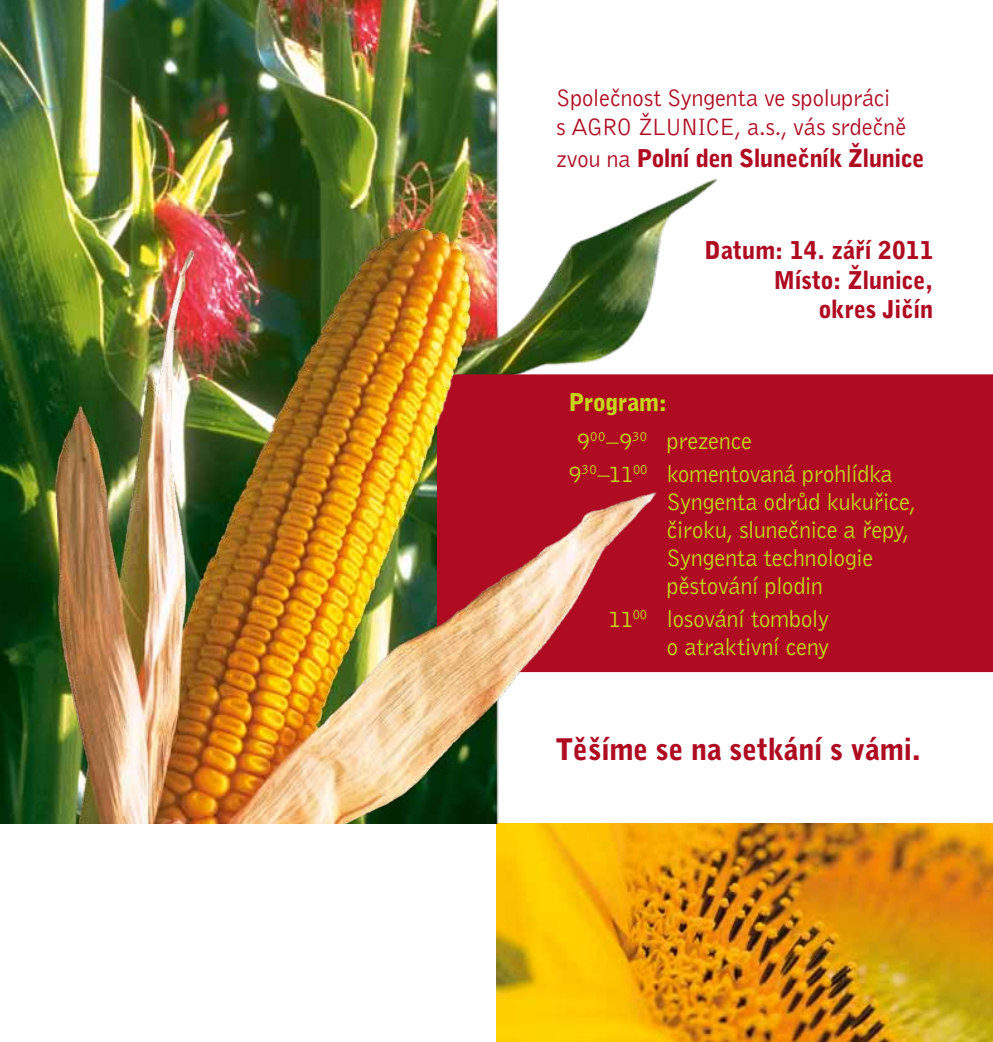
<style>
.page{position:relative;width:993px;height:1042px;background:#fff}
.page>*{position:absolute;margin:0;border:0;box-sizing:border-box;transform-origin:0 0}
.t1{font:900 29.75px "Bell Gothic AT";letter-spacing:-.01em;color:#af0c21}
.t2{font:24.5px/28px "Bell Gothic AT";letter-spacing:-.015em;color:#c8d419}
.t3{font:24.5px/30.4px "Bell Gothic AT";letter-spacing:-.02em;color:#af0c21}
.t4{font:900 24.5px/29.4px "Bell Gothic AT";letter-spacing:-.01em;color:#af0c21;text-align:right}
.s1{font-weight:900}
</style>
<div class="page">
<img style="left:496px;top:823px;width:496px;height:219px">
<img style="left:0;top:0;width:752px;height:673px">
<div style="left:663px;top:374px;width:329px;height:298px;background:#af0c21"></div>
<img style="left:0;top:213px;width:663px;height:610px">
<p class="t3" style="left:556px;top:82px;width:369px">Společnost Syngenta ve spolupráci<br>s AGRO ŽLUNICE, a.s., vás srdečně zvou na <span class="s1">Polní den Slunečník Žlunice</span></p>
<p class="t4" style="left:704px;top:235px;width:230px">Datum: 14. září 2011<br>Místo: Žlunice,<br>okres Jičín</p>
<p class="t2" style="left:576px;top:383px;width:177px;line-height:38px;text-indent:-8px"><span class="s1">Program:<br></span>9<sup>00</sup>–9<sup>30</sup> prezence</p>
<p class="t2" style="left:666px;top:459px;width:251px;text-indent:-98px">9<sup>30</sup>–11<sup>00</sup> komentovaná prohlídka<br>Syngenta odrůd kukuřice, čiroku, slunečnice a řepy,<br>Syngenta technologie pěstování plodin</p>
<p class="t2" style="left:607px;top:604px;width:223px;text-align:right">11<sup>00</sup> losování tomboly o atraktivní ceny</p>
<p class="t1" style="left:556px;top:730px;width:367px">Těšíme se na setkání s vámi.</p>
</div>
